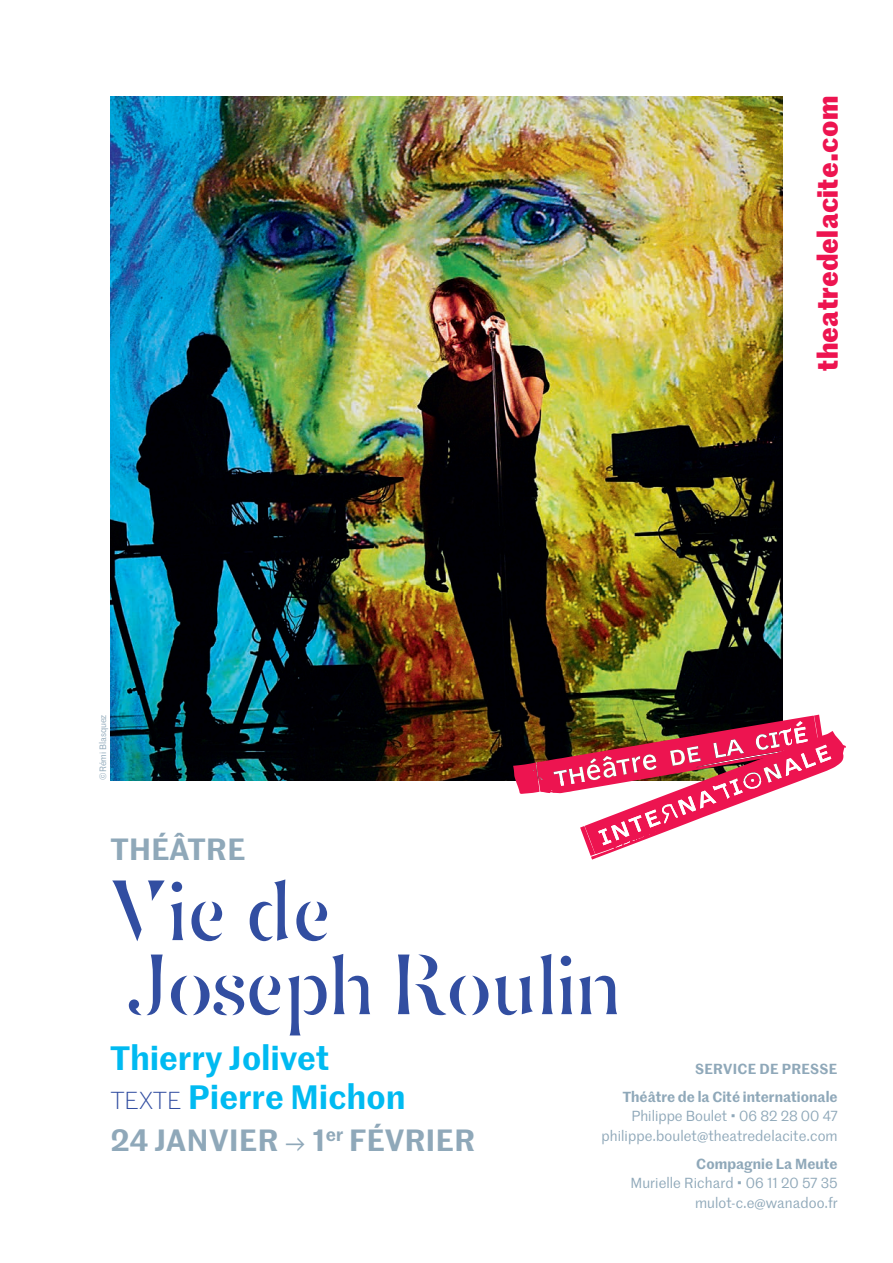
<style>
.page{position:relative;width:893px;height:1263px;background:#fff}
.page>*{position:absolute;margin:0;border:0;box-sizing:border-box;transform-origin:0 0}
.t1{font:87px/74.1px "Graduel Sirius";letter-spacing:-.02em;color:#324ea1}
.t2{font:600 33px/39px "Marr Sans";letter-spacing:.01em;color:#00baf1}
.t3{font:600 30px "Marr Sans";letter-spacing:.02em;color:#8fa8b9}
.t4{font:700 27px "Marr Sans";letter-spacing:.01em;color:#ed1450}
.t5{font:14.25px/19.5px "Marr Sans";letter-spacing:.005em;color:#8fa8b9;text-align:right}
.t6{font:600 14.25px/28px "Marr Sans";letter-spacing:.005em;color:#8fa8b9;text-align:right}
.t7{font:9px "Marr Sans";letter-spacing:-.01em;color:#8fa8b9}
.s1{font-weight:300;font-size:24px;color:#324ea1}
.s2{font-family:"Graduel Rastaban";font-weight:400}
</style>
<div class="page">
<img style="left:111px;top:96px;width:671px;height:684px">
<svg style="left:513px;top:715px;width:333px;height:144px"></svg>
<p class="t7" style="left:97px;top:780px;width:67px;rotate:-90deg">© Rémi Blasquez</p>
<h3 class="t4" style="left:807px;top:371px;width:276px;rotate:-90deg">theatredelacite.com</h3>
<h3 class="t3" style="left:111px;top:827px;width:136px">THÉÂTRE</h3>
<h1 class="t1" style="left:111px;top:867px;width:514px">Vie de<br>Joseph Roulin</h1>
<h2 class="t2" style="left:111px;top:1037px;width:297px">Thierry Jolivet<br><span class="s1">TEXTE</span> Pierre Michon</h2>
<h3 class="t3" style="left:111px;top:1118px;width:366px">24 JANVIER <span class="s2">→</span> 1<sup>er</sup> FÉVRIER</h3>
<p class="t6" style="left:623px;top:1054px;width:217px">SERVICE DE PRESSE<br>Théâtre de la Cité internationale</p>
<p class="t5" style="left:601px;top:1106px;width:238px">Philippe Boulet • 06 82 28 00 47 philippe.boulet@theatredelacite.com</p>
<p class="t6" style="left:696px;top:1149px;width:143px">Compagnie La Meute</p>
<p class="t5" style="left:630px;top:1173px;width:209px">Murielle Richard • 06 11 20 57 35 mulot-c.e@wanadoo.fr</p>
</div>
